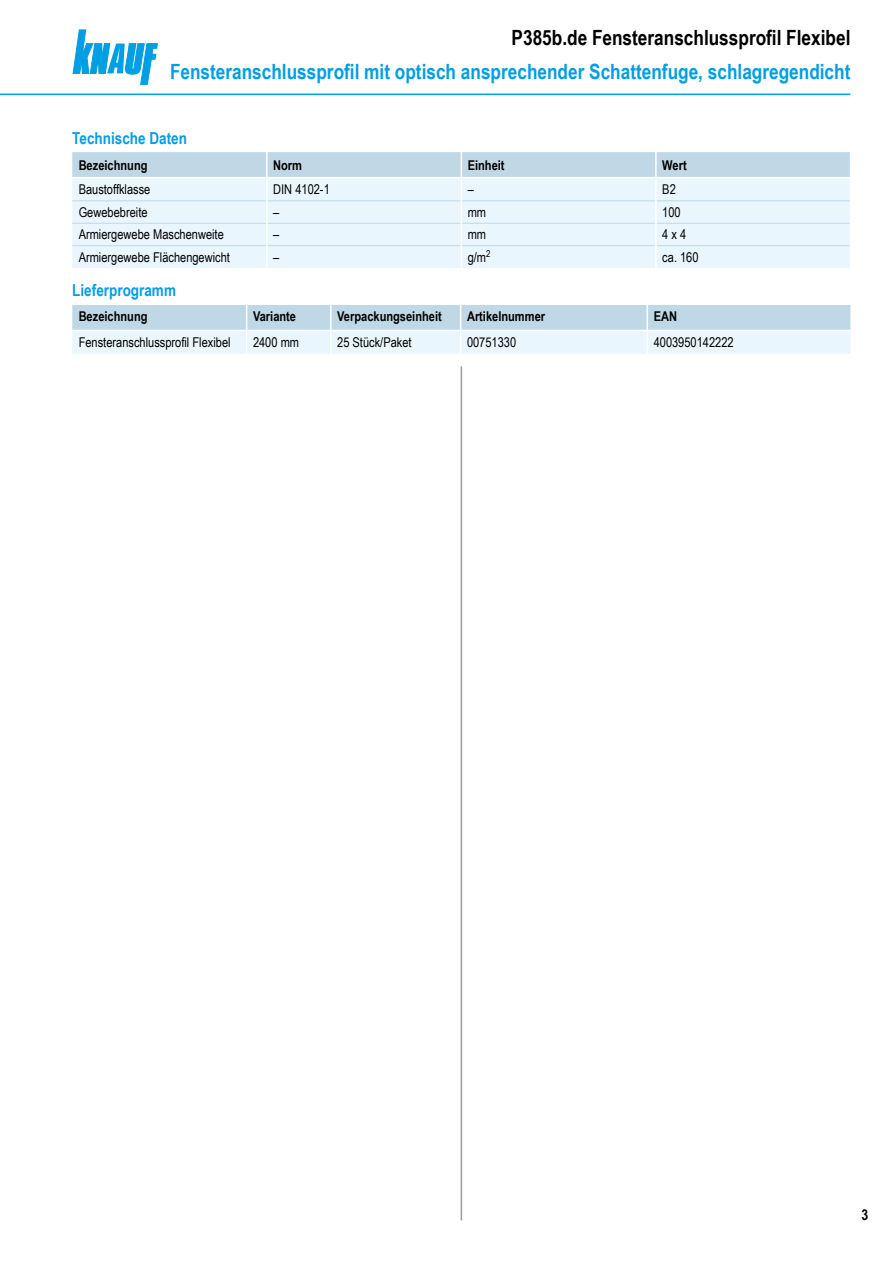
<style>
.page{position:relative;width:893px;height:1263px;background:#fff}
.page>*{position:absolute;margin:0;border:0;box-sizing:border-box;transform-origin:0 0}
.t1{font:700 21px "Arial Narrow";color:#009ee3}
.t2{font:700 21px "Arial Narrow";color:#000}
.Ue3_11cyan_TB{font:700 16.5px "Arial Narrow";color:#009ee3}
.t3{font:700 15px "Arial Narrow";color:#000}
.Tab_Text_TB{font:13.5px "Arial Narrow";color:#000}
.Tab_Kopf_TB{font:700 13.5px "Arial Narrow";color:#000}
</style>
<div class="page">
<svg style="left:73px;top:30px;width:84px;height:54px"></svg>
<hr style="left:0;top:94px;width:850px;height:1px;background:#009ee3">
<hr style="left:461px;top:366px;width:1px;height:854px;background:#9c9c9d">
<svg style="left:72px;top:152px;width:778px;height:116px"></svg>
<hr style="left:657px;top:177px;width:193px;height:1px;background:#fff">
<hr style="left:655px;top:201px;width:2px;height:22px;background:#fff">
<hr style="left:655px;top:223px;width:2px;height:23px;background:#fff">
<hr style="left:655px;top:246px;width:2px;height:22px;background:#fff">
<svg style="left:72px;top:305px;width:778px;height:49px"></svg>
<h1 class="t2" style="left:512px;top:22px;width:340px">P385b.de Fensteranschlussprofil Flexibel</h1>
<h1 class="t1" style="left:170px;top:56px;width:682px">Fensteranschlussprofil mit optisch ansprechender Schattenfuge, schlagregendicht</h1>
<p class="Ue3_11cyan_TB" style="left:72px;top:125px;width:116px">Technische Daten</p>
<p class="Tab_Kopf_TB" style="left:79px;top:155px;width:70px">Bezeichnung</p>
<p class="Tab_Kopf_TB" style="left:273px;top:155px;width:30px">Norm</p>
<p class="Tab_Kopf_TB" style="left:468px;top:155px;width:38px">Einheit</p>
<p class="Tab_Kopf_TB" style="left:662px;top:155px;width:26px">Wert</p>
<p class="Tab_Text_TB" style="left:79px;top:180px;width:73px">Baustoffklasse</p>
<p class="Tab_Text_TB" style="left:273px;top:180px;width:58px">DIN 4102-1</p>
<p class="Tab_Text_TB" style="left:468px;top:180px;width:8px">–</p>
<p class="Tab_Text_TB" style="left:662px;top:180px;width:15px">B2</p>
<p class="Tab_Text_TB" style="left:79px;top:202px;width:70px">Gewebebreite</p>
<p class="Tab_Text_TB" style="left:273px;top:202px;width:8px">–</p>
<p class="Tab_Text_TB" style="left:468px;top:202px;width:20px">mm</p>
<p class="Tab_Text_TB" style="left:662px;top:202px;width:20px">100</p>
<p class="Tab_Text_TB" style="left:79px;top:225px;width:147px">Armiergewebe Maschenweite</p>
<p class="Tab_Text_TB" style="left:273px;top:225px;width:8px">–</p>
<p class="Tab_Text_TB" style="left:468px;top:225px;width:20px">mm</p>
<p class="Tab_Text_TB" style="left:662px;top:225px;width:26px">4x4</p>
<p class="Tab_Text_TB" style="left:79px;top:247px;width:153px">Armiergewebe Flächengewicht</p>
<p class="Tab_Text_TB" style="left:273px;top:247px;width:8px">–</p>
<p class="Tab_Text_TB" style="left:468px;top:247px;width:24px">g/m<sup>2</sup></p>
<p class="Tab_Text_TB" style="left:662px;top:247px;width:38px">ca. 160</p>
<p class="Ue3_11cyan_TB" style="left:72px;top:278px;width:105px">Lieferprogramm</p>
<p class="Tab_Kopf_TB" style="left:79px;top:306px;width:70px">Bezeichnung</p>
<p class="Tab_Kopf_TB" style="left:253px;top:306px;width:45px">Variante</p>
<p class="Tab_Kopf_TB" style="left:337px;top:306px;width:106px">Verpackungseinheit</p>
<p class="Tab_Kopf_TB" style="left:467px;top:306px;width:80px">Artikelnummer</p>
<p class="Tab_Kopf_TB" style="left:654px;top:306px;width:25px">EAN</p>
<p class="Tab_Text_TB" style="left:79px;top:333px;width:153px">Fensteranschlussprofil Flexibel</p>
<p class="Tab_Text_TB" style="left:253px;top:333px;width:48px">2400 mm</p>
<p class="Tab_Text_TB" style="left:337px;top:333px;width:76px">25 Stück/Paket</p>
<p class="Tab_Text_TB" style="left:467px;top:333px;width:51px">00751330</p>
<p class="Tab_Text_TB" style="left:654px;top:333px;width:82px">4003950142222</p>
<p class="t3" style="left:861px;top:1204px;width:8px">3</p>
</div>
